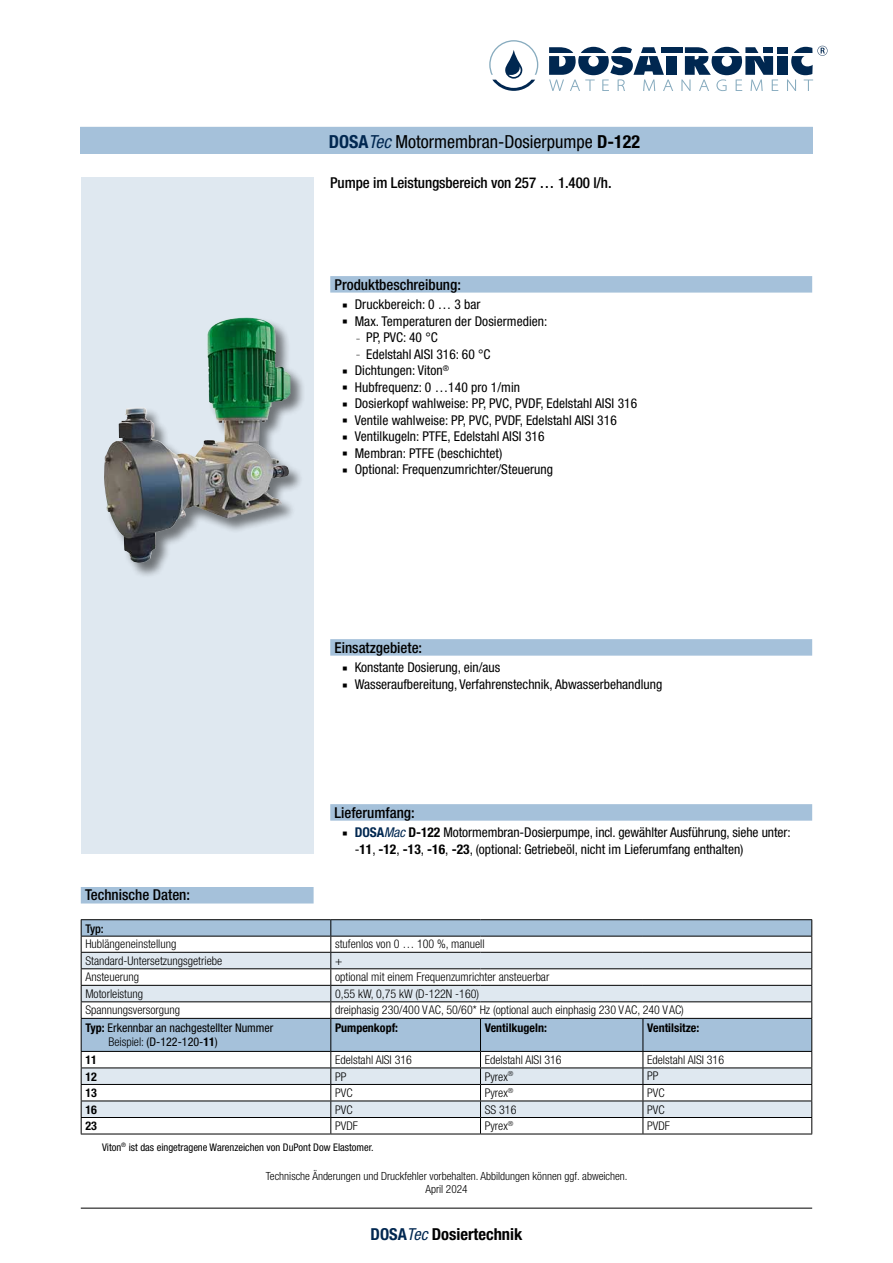
<style>
.page{position:relative;width:893px;height:1263px;background:#fff}
.page>*{position:absolute;margin:0;border:0;box-sizing:border-box;transform-origin:0 0}
.t1{font:condensed 18px "Helvetica Neue LT Pro";color:#000}
.t2{font:700 condensed 16.5px "Helvetica Neue LT Pro";color:#000}
.t3{font:500 condensed 15px "Helvetica Neue LT Pro";color:#000}
.t4{font:condensed 13.5px/16.5px "Helvetica Neue LT Pro";letter-spacing:.005em;color:#000}
.t5{font:300 condensed 12px "Helvetica Neue LT Pro";color:#000}
.t6{font:condensed 12px/14.4px "Helvetica Neue LT Pro";color:#000}
.t7{font:700 condensed 12px "Helvetica Neue LT Pro";color:#000}
.t8{font:500 condensed 12px "Helvetica Neue LT Pro";color:#000}
.t9{font:300 condensed 11.25px/13.5px "Helvetica Neue LT Pro";color:#000;text-align:center}
.t10{font:condensed 10.5px "Helvetica Neue LT Pro";color:#000}
.s1{font-weight:700;color:#002750}
.s2{font-style:italic;color:#002750}
.s3{font-weight:700}
.s4{font-size:6.75px}
.s5{font-weight:300}
.s6{color:#002750}
.s7{font-weight:400;font-style:italic;color:#002750}
</style>
<div class="page">
<div style="left:81px;top:177px;width:232px;height:676px;background:#dfe8f0"></div>
<div style="left:103px;top:317px;width:203px;height:261px;background:#000;opacity:.5"></div>
<img style="left:104px;top:319px;width:128px;height:244px">
<hr style="left:81px;top:1208px;width:731px;height:1px;background:#000">
<svg style="left:489px;top:40px;width:339px;height:51px"></svg>
<div style="left:80px;top:127px;width:733px;height:27px;background:#a5c1da"></div>
<div style="left:330px;top:276px;width:482px;height:17px;background:#a5c1da"></div>
<div style="left:330px;top:639px;width:482px;height:17px;background:#a5c1da"></div>
<div style="left:330px;top:804px;width:482px;height:17px;background:#a5c1da"></div>
<div style="left:81px;top:887px;width:233px;height:16px;background:#a5c1da"></div>
<svg style="left:82px;top:920px;width:729px;height:32px;fill:#a5c1da"></svg>
<svg style="left:82px;top:953px;width:729px;height:164px"></svg>
<hr style="left:81px;top:1001px;width:250px;height:1px;background:#000">
<hr style="left:81px;top:1067px;width:250px;height:1px;background:#000">
<hr style="left:81px;top:952px;width:250px;height:1px;background:#000">
<hr style="left:81px;top:968px;width:250px;height:1px;background:#000">
<hr style="left:81px;top:985px;width:250px;height:1px;background:#000">
<hr style="left:81px;top:919px;width:250px;height:1px;background:#000">
<hr style="left:81px;top:936px;width:250px;height:1px;background:#000">
<hr style="left:331px;top:919px;width:149px;height:1px;background:#000">
<hr style="left:480px;top:919px;width:163px;height:1px;background:#000">
<hr style="left:643px;top:919px;width:169px;height:1px;background:#000">
<hr style="left:480px;top:1084px;width:163px;height:1px;background:#000">
<hr style="left:480px;top:1100px;width:163px;height:1px;background:#000">
<hr style="left:480px;top:1117px;width:163px;height:1px;background:#000">
<hr style="left:480px;top:1133px;width:163px;height:1px;background:#000">
<svg style="left:81px;top:920px;width:1px;height:98px"></svg>
<hr style="left:81px;top:1084px;width:250px;height:1px;background:#000">
<hr style="left:81px;top:1100px;width:250px;height:1px;background:#000">
<hr style="left:81px;top:1117px;width:250px;height:1px;background:#000">
<svg style="left:81px;top:1052px;width:1px;height:81px"></svg>
<hr style="left:81px;top:1133px;width:250px;height:1px;background:#000">
<hr style="left:480px;top:1067px;width:163px;height:1px;background:#000">
<svg style="left:811px;top:920px;width:1px;height:98px"></svg>
<hr style="left:331px;top:936px;width:149px;height:1px;background:#000">
<hr style="left:480px;top:936px;width:163px;height:1px;background:#000">
<hr style="left:643px;top:936px;width:169px;height:1px;background:#000">
<hr style="left:331px;top:952px;width:149px;height:1px;background:#000">
<hr style="left:480px;top:952px;width:163px;height:1px;background:#000">
<hr style="left:643px;top:952px;width:169px;height:1px;background:#000">
<hr style="left:331px;top:968px;width:149px;height:1px;background:#000">
<hr style="left:480px;top:968px;width:163px;height:1px;background:#000">
<hr style="left:643px;top:968px;width:169px;height:1px;background:#000">
<hr style="left:331px;top:985px;width:149px;height:1px;background:#000">
<hr style="left:480px;top:985px;width:163px;height:1px;background:#000">
<hr style="left:643px;top:985px;width:169px;height:1px;background:#000">
<hr style="left:331px;top:1001px;width:149px;height:1px;background:#000">
<svg style="left:330px;top:920px;width:1px;height:98px"></svg>
<hr style="left:480px;top:1001px;width:163px;height:1px;background:#000">
<hr style="left:643px;top:1001px;width:169px;height:1px;background:#000">
<hr style="left:81px;top:1018px;width:250px;height:1px;background:#000">
<hr style="left:81px;top:1019px;width:1px;height:32px;background:#000">
<hr style="left:81px;top:1051px;width:250px;height:1px;background:#000">
<hr style="left:331px;top:1067px;width:149px;height:1px;background:#000">
<hr style="left:331px;top:1084px;width:149px;height:1px;background:#000">
<hr style="left:331px;top:1100px;width:149px;height:1px;background:#000">
<hr style="left:331px;top:1117px;width:149px;height:1px;background:#000">
<svg style="left:330px;top:1052px;width:1px;height:81px"></svg>
<svg style="left:480px;top:1052px;width:1px;height:81px"></svg>
<hr style="left:331px;top:1133px;width:149px;height:1px;background:#000">
<hr style="left:643px;top:1067px;width:169px;height:1px;background:#000">
<hr style="left:643px;top:1084px;width:169px;height:1px;background:#000">
<hr style="left:643px;top:1100px;width:169px;height:1px;background:#000">
<hr style="left:643px;top:1117px;width:169px;height:1px;background:#000">
<svg style="left:643px;top:1052px;width:1px;height:81px"></svg>
<svg style="left:811px;top:1052px;width:1px;height:81px"></svg>
<hr style="left:643px;top:1133px;width:169px;height:1px;background:#000">
<hr style="left:331px;top:1018px;width:149px;height:1px;background:#000">
<hr style="left:330px;top:1019px;width:1px;height:32px;background:#000">
<hr style="left:331px;top:1051px;width:149px;height:1px;background:#000">
<hr style="left:480px;top:1018px;width:163px;height:1px;background:#000">
<hr style="left:480px;top:1019px;width:1px;height:32px;background:#000">
<hr style="left:480px;top:1051px;width:163px;height:1px;background:#000">
<hr style="left:643px;top:1018px;width:169px;height:1px;background:#000">
<hr style="left:643px;top:1019px;width:1px;height:32px;background:#000">
<hr style="left:811px;top:1019px;width:1px;height:32px;background:#000">
<hr style="left:643px;top:1051px;width:169px;height:1px;background:#000">
<h1 class="t1" style="left:329px;top:131px;width:313px"><span class="s1">DOSA</span><span class="s2">Tec</span> Motormembran-Dosierpumpe <span class="s3">D-122</span></h1>
<p class="t3" style="left:330px;top:173px;width:281px">Pumpe im Leistungsbereich von 257 … 1.400 l/h.</p>
<p class="t3" style="left:334px;top:275px;width:128px">Produktbeschreibung:</p>
<p class="t4" style="left:355px;top:296px;width:194px">Druckbereich: 0 … 3 bar<br>Max. Temperaturen der Dosiermedien:</p>
<p class="t4" style="left:357px;top:329px;width:83px"><span class="s4">–</span> PP, PVC: 40 °C</p>
<p class="t4" style="left:355px;top:345px;width:284px"><span class="s4">–</span> Edelstahl AISI 316: 60 °C<br>Dichtungen: Viton<sup>®<br></sup>Hubfrequenz: 0 …140 pro 1/min<br>Dosierkopf wahlweise: PP, PVC, PVDF, Edelstahl AISI 316<br>Ventile wahlweise: PP, PVC, PVDF, Edelstahl AISI 316<br>Ventilkugeln: PTFE, Edelstahl AISI 316<br>Membran: PTFE (beschichtet)<br>Optional: Frequenzumrichter/Steuerung</p>
<p class="t3" style="left:334px;top:638px;width:89px">Einsatzgebiete:</p>
<p class="t4" style="left:355px;top:659px;width:309px">Konstante Dosierung, ein/aus<br>Wasseraufbereitung, Verfahrenstechnik, Abwasserbehandlung</p>
<p class="t3" style="left:334px;top:803px;width:82px">Lieferumfang:</p>
<p class="t4" style="left:355px;top:824px;width:437px"><span class="s1">DOSA</span><span class="s2">Mac</span> <span class="s3">D-122</span> Motormembran-Dosierpumpe, incl. gewählter Ausführung, siehe unter: -<span class="s3">11</span>, <span class="s3">-12</span>, <span class="s3">-13</span>, <span class="s3">-16</span>, <span class="s3">-23</span>, (optional: Getriebeöl, nicht im Lieferumfang enthalten)</p>
<p class="t3" style="left:85px;top:886px;width:107px">Technische Daten:</p>
<p class="t8" style="left:85px;top:921px;width:20px">Typ:</p>
<p class="t5" style="left:85px;top:937px;width:93px">Hublängeneinstellung</p>
<p class="t5" style="left:335px;top:937px;width:151px">stufenlos von 0 … 100 %, manuell</p>
<p class="t5" style="left:85px;top:953px;width:138px">Standard-Untersetzungsgetriebe</p>
<p class="t5" style="left:335px;top:953px;width:9px">+</p>
<p class="t5" style="left:85px;top:970px;width:55px">Ansteuerung</p>
<p class="t5" style="left:335px;top:970px;width:216px">optional mit einem Frequenzumrichter ansteuerbar</p>
<p class="t5" style="left:85px;top:987px;width:59px">Motorleistung</p>
<p class="t5" style="left:335px;top:987px;width:146px">0,55 kW, 0,75 kW (D-122N -160)</p>
<p class="t5" style="left:85px;top:1003px;width:96px">Spannungsversorgung</p>
<p class="t5" style="left:335px;top:1003px;width:350px">dreiphasig 230/400 VAC, 50/60* Hz (optional auch einphasig 230 VAC, 240 VAC)</p>
<p class="t6" style="left:108px;top:1020px;width:167px;text-indent:-23px"><span class="s3">Typ:</span> Erkennbar an nachgestellter Nummer<br><span class="s5">Beispiel:</span> (D-122-120-<span class="s3">11</span>)</p>
<p class="t7" style="left:335px;top:1020px;width:65px">Pumpenkopf:</p>
<p class="t7" style="left:485px;top:1020px;width:64px">Ventilkugeln:</p>
<p class="t7" style="left:647px;top:1020px;width:54px">Ventilsitze:</p>
<p class="t7" style="left:85px;top:1052px;width:13px">11</p>
<p class="t5" style="left:335px;top:1053px;width:78px">Edelstahl AISI 316</p>
<p class="t5" style="left:485px;top:1053px;width:78px">Edelstahl AISI 316</p>
<p class="t5" style="left:647px;top:1053px;width:78px">Edelstahl AISI 316</p>
<p class="t7" style="left:85px;top:1069px;width:13px">12</p>
<p class="t5" style="left:335px;top:1069px;width:13px">PP</p>
<p class="t5" style="left:485px;top:1069px;width:30px">Pyrex<sup>®</sup></p>
<p class="t5" style="left:647px;top:1069px;width:13px">PP</p>
<p class="t7" style="left:85px;top:1085px;width:13px">13</p>
<p class="t5" style="left:335px;top:1086px;width:19px">PVC</p>
<p class="t5" style="left:485px;top:1086px;width:30px">Pyrex<sup>®</sup></p>
<p class="t5" style="left:647px;top:1086px;width:19px">PVC</p>
<p class="t7" style="left:85px;top:1102px;width:13px">16</p>
<p class="t5" style="left:335px;top:1102px;width:19px">PVC</p>
<p class="t5" style="left:485px;top:1102px;width:33px">SS 316</p>
<p class="t5" style="left:647px;top:1102px;width:19px">PVC</p>
<p class="t7" style="left:85px;top:1118px;width:13px">23</p>
<p class="t5" style="left:335px;top:1119px;width:24px">PVDF</p>
<p class="t5" style="left:485px;top:1119px;width:30px">Pyrex<sup>®</sup></p>
<p class="t5" style="left:647px;top:1119px;width:24px">PVDF</p>
<p class="t10" style="left:102px;top:1141px;width:273px">Viton<sup>®</sup> ist das eingetragene Warenzeichen von DuPont Dow Elastomer.</p>
<p class="t9" style="left:266px;top:1169px;width:363px">Technische Änderungen und Druckfehler vorbehalten. Abbildungen können ggf. abweichen.<br>April 2024</p>
<p class="t2" style="left:371px;top:1224px;width:153px"><span class="s6">DOSA</span><span class="s7">Tec</span> Dosiertechnik</p>
</div>
